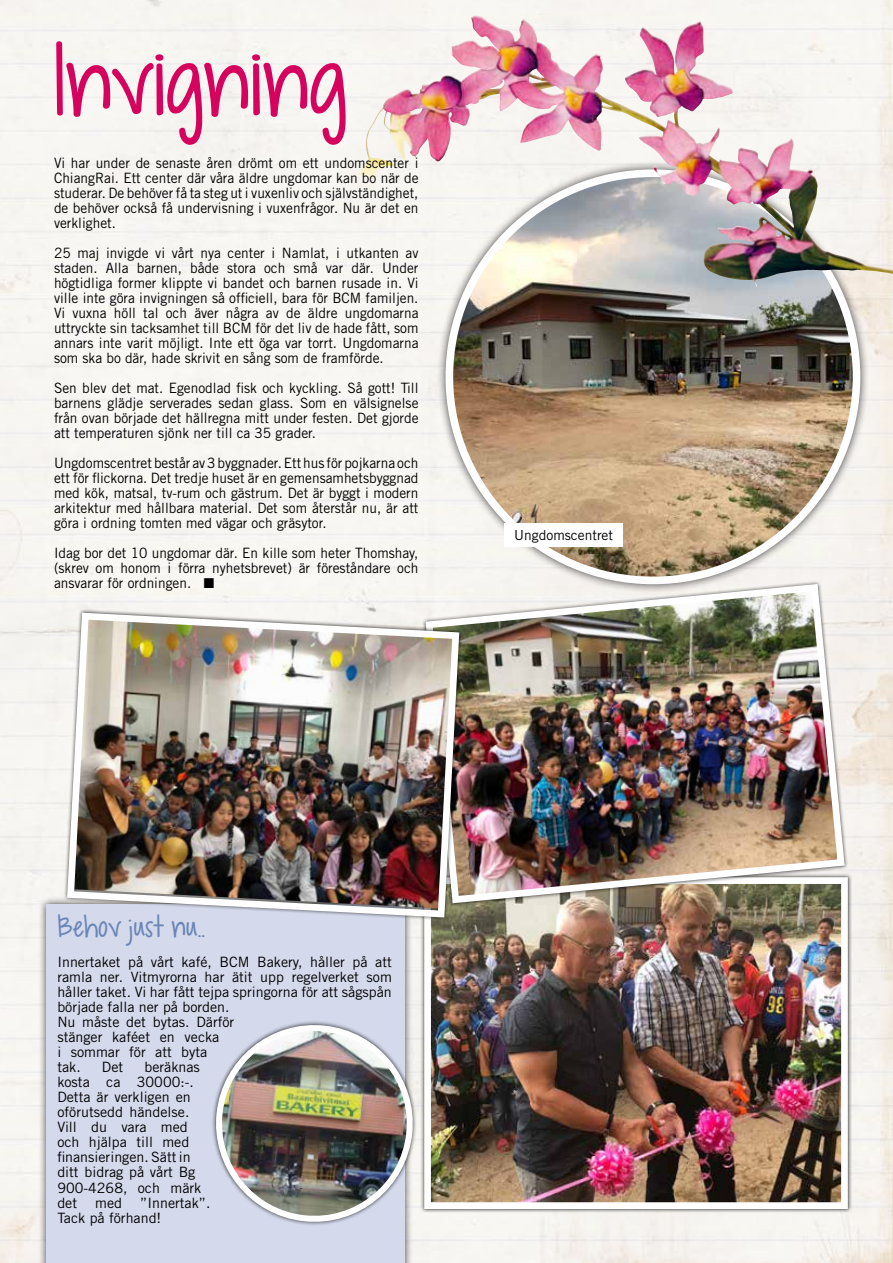
<style>
.page{position:relative;width:893px;height:1263px;background:#fff}
.page>*{position:absolute;margin:0;border:0;box-sizing:border-box;transform-origin:0 0}
.t1{font:73.5px "KG Dropsof Jupiter";letter-spacing:-.01em;color:#d5035e}
.t2{font:22.5px "KG Dropsof Jupiter";color:#6a86b7}
.t3{font:14.25px/15px "Trade Gothic";color:#000;text-align:justify;scale:.96 1}
.t4{font:14.25px/15px "Trade Gothic";color:#000}
.t5{font:13.8px "Trade Gothic";color:#000}
</style>
<div class="page">
<img style="left:0;top:0;width:893px;height:1263px">
<div style="left:38px;top:896px;width:375px;height:367px;background:#000;opacity:.75"></div>
<div style="left:46px;top:905px;width:359px;height:358px;background:#d4d9eb"></div>
<div style="left:436px;top:160px;width:434px;height:434px;background:#000;opacity:.75"></div>
<img style="left:449px;top:176px;width:407px;height:404px">
<div style="left:504px;top:523px;width:119px;height:24px;background:#fff"></div>
<div style="left:420px;top:873px;width:432px;height:340px;background:#000;opacity:.75"></div>
<img style="left:432px;top:907px;width:408px;height:294px">
<div style="left:424px;top:877px;width:424px;height:332px;border:7px solid #fff"></div>
<img style="left:422px;top:580px;width:426px;height:327px">
<img style="left:64px;top:609px;width:399px;height:312px">
<img style="left:212px;top:1016px;width:209px;height:209px">
<img style="left:357px;top:16px;width:201px;height:163px">
<h1 class="t1" style="left:54px;top:22px;width:295px">Invigning</h1>
<p class="t3" style="left:54px;top:155px;width:381px">Vi har under de senaste åren drömt om ett undomscenter i ChiangRai. Ett center där våra äldre ungdomar kan bo när de studerar. De behöver få ta steg ut i vuxenliv och självständighet, de behöver också få undervisning i vuxenfrågor. Nu är det en verklighet.</p>
<p class="t3" style="left:54px;top:245px;width:381px">25 maj invigde vi vårt nya center i Namlat, i utkanten av staden. Alla barnen, både stora och små var där. Under högtidliga former klippte vi bandet och barnen rusade in. Vi ville inte göra invigningen så officiell, bara för BCM familjen.<br>Vi vuxna höll tal och äver några av de äldre ungdomarna uttryckte sin tacksamhet till BCM för det liv de hade fått, som annars inte varit möjligt. Inte ett öga var torrt. Ungdomarna som ska bo där, hade skrivit en sång som de framförde.</p>
<p class="t3" style="left:54px;top:380px;width:381px">Sen blev det mat. Egenodlad fisk och kyckling. Så gott! Till barnens glädje serverades sedan glass. Som en välsignelse från ovan började det hällregna mitt under festen. Det gjorde att temperaturen sjönk ner till ca 35 grader.</p>
<p class="t3" style="left:54px;top:455px;width:381px">Ungdomscentret består av 3 byggnader. Ett hus för pojkarna och ett för flickorna. Det tredje huset är en gemensamhetsbyggnad med kök, matsal, tv-rum och gästrum. Det är byggt i modern arkitektur med hållbara material. Det som återstår nu, är att göra i ordning tomten med vägar och gräsytor.</p>
<p class="t3" style="left:54px;top:546px;width:381px">Idag bor det 10 ungdomar där. En kille som heter Thomshay, (skrev om honom i förra nyhetsbrevet) är föreståndare och ansvarar för ordningen. ■</p>
<p class="t5" style="left:514px;top:527px;width:100px">Ungdomscentret</p>
<h2 class="t2" style="left:57px;top:909px;width:149px">Behov just nu..</h2>
<p class="t4" style="left:57px;top:955px;width:336px">Innertaket på vårt kafé, BCM Bakery, håller på att ramla ner. Vitmyrorna har ätit upp regelverket som håller taket. Vi har fått tejpa springorna för att sågspån började falla ner på borden.<br>Nu måste det bytas. Därför<br>stänger kaféet en vecka<br>i sommar för att byta<br>tak.</p>
<p class="t4" style="left:57px;top:1060px;width:145px;text-indent:87px">beräknas kosta ca 30000:-.<br>Detta är verkligen en oförutsedd händelse.<br>Vill du vara med och hjälpa till med finansieringen. Sätt in ditt bidrag på vårt Bg<br>900-4268, och märk det</p>
<p class="t4" style="left:102px;top:1060px;width:23px">Det</p>
<p class="t4" style="left:57px;top:1195px;width:155px;text-indent:83px">”Innertak”.<br>Tack på förhand!</p>
<p class="t4" style="left:95px;top:1195px;width:28px">med</p>
</div>
